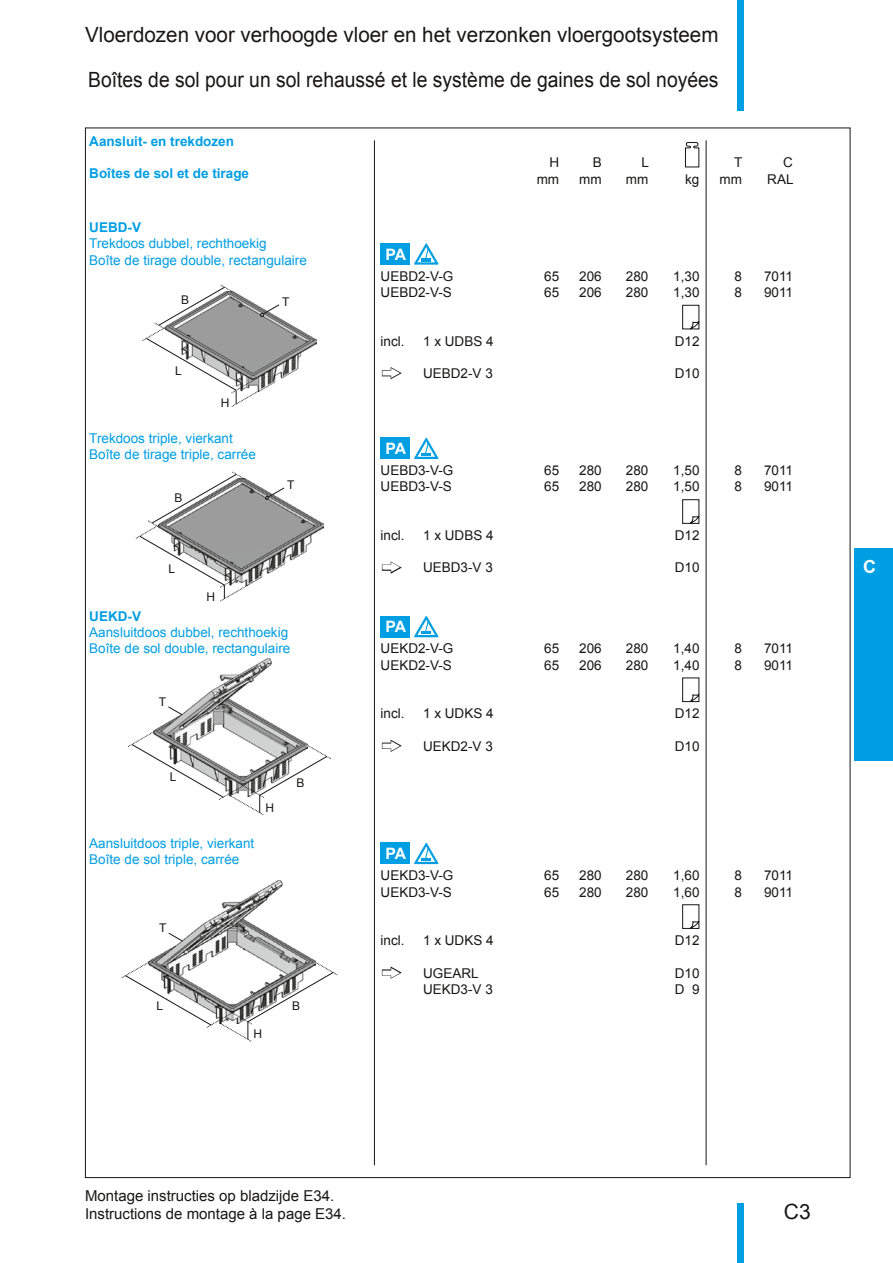
<style>
.page{position:relative;width:893px;height:1263px;background:#fff}
.page>*{position:absolute;margin:0;border:0;box-sizing:border-box;transform-origin:0 0}
.t1{font:21px/45px "Arial";color:#181716}
.t2{font:700 18px "Arial";color:#fff}
.t3{font:700 15.75px "Arial";letter-spacing:-.075em;color:#fff}
.t4{font:15px/18px "Arial";color:#181716}
.t5{font:13.5px "Arial";color:#181716}
.t6{font:13.5px/16.2px "Arial";color:#009ee3}
.t7{font:700 13.5px "Arial";color:#009ee3}
.t8{font:12px "Arial";color:#181716}
</style>
<div class="page">
<div style="left:738px;top:1203px;width:6px;height:60px;background:#009ee3"></div>
<div style="left:738px;top:0;width:6px;height:111px;background:#009ee3"></div>
<div style="left:855px;top:548px;width:38px;height:212px;background:#009ee3"></div>
<hr style="left:374px;top:140px;width:1px;height:1025px;background:#181716">
<hr style="left:706px;top:140px;width:1px;height:1025px;background:#181716">
<svg style="left:685px;top:142px;width:14px;height:25px"></svg>
<div style="left:381px;top:243px;width:29px;height:22px;background:#009ee3"></div>
<svg style="left:414px;top:243px;width:24px;height:22px"></svg>
<svg style="left:682px;top:305px;width:17px;height:24px"></svg>
<div style="left:381px;top:438px;width:29px;height:21px;background:#009ee3"></div>
<svg style="left:414px;top:438px;width:24px;height:21px"></svg>
<svg style="left:682px;top:499px;width:17px;height:25px"></svg>
<div style="left:381px;top:616px;width:29px;height:21px;background:#009ee3"></div>
<svg style="left:414px;top:616px;width:24px;height:21px"></svg>
<svg style="left:682px;top:677px;width:17px;height:25px"></svg>
<div style="left:381px;top:843px;width:29px;height:21px;background:#009ee3"></div>
<svg style="left:414px;top:843px;width:24px;height:21px"></svg>
<svg style="left:682px;top:904px;width:17px;height:25px"></svg>
<img style="left:280px;top:318px;width:37px;height:61px">
<svg style="left:142px;top:285px;width:138px;height:122px"></svg>
<img style="left:248px;top:480px;width:75px;height:106px">
<svg style="left:135px;top:471px;width:113px;height:131px"></svg>
<svg style="left:265px;top:487px;width:20px;height:13px"></svg>
<img style="left:154px;top:658px;width:129px;height:72px">
<svg style="left:128px;top:730px;width:203px;height:85px"></svg>
<svg style="left:168px;top:706px;width:15px;height:9px"></svg>
<img style="left:150px;top:881px;width:164px;height:79px">
<svg style="left:122px;top:960px;width:216px;height:82px"></svg>
<svg style="left:168px;top:932px;width:15px;height:10px"></svg>
<svg style="left:381px;top:367px;width:21px;height:13px"></svg>
<svg style="left:381px;top:561px;width:21px;height:13px"></svg>
<svg style="left:381px;top:739px;width:21px;height:13px"></svg>
<svg style="left:381px;top:966px;width:21px;height:13px"></svg>
<h1 class="t1" style="left:85px;top:12px;width:635px">Vloerdozen voor verhoogde vloer en het verzonken vloergootsysteem<br>Boîtes de sol pour un sol rehaussé et le système de gaines de sol noyées</h1>
<p class="t7" style="left:89px;top:134px;width:146px">Aansluit- en trekdozen</p>
<p class="t7" style="left:89px;top:166px;width:161px">Boîtes de sol et de tirage</p>
<p class="t7" style="left:89px;top:220px;width:53px">UEBD-V</p>
<p class="t6" style="left:89px;top:236px;width:219px">Trekdoos dubbel, rechthoekig<br>Boîte de tirage double, rectangulaire</p>
<p class="t8" style="left:181px;top:292px;width:10px">B</p>
<p class="t8" style="left:282px;top:294px;width:9px">T</p>
<p class="t8" style="left:175px;top:363px;width:8px">L</p>
<p class="t8" style="left:221px;top:394px;width:10px">H</p>
<p class="t6" style="left:89px;top:430px;width:168px">Trekdoos triple, vierkant<br>Boîte de tirage triple, carrée</p>
<p class="t8" style="left:175px;top:489px;width:10px">B</p>
<p class="t8" style="left:169px;top:561px;width:8px">L</p>
<p class="t8" style="left:207px;top:589px;width:10px">H</p>
<p class="t8" style="left:287px;top:477px;width:9px">T</p>
<p class="t7" style="left:89px;top:609px;width:53px">UEKD-V</p>
<p class="t6" style="left:89px;top:625px;width:203px">Aansluitdoos dubbel, rechthoekig<br>Boîte de sol double, rectangulaire</p>
<p class="t8" style="left:159px;top:693px;width:9px">T</p>
<p class="t8" style="left:170px;top:769px;width:8px">L</p>
<p class="t6" style="left:89px;top:835px;width:167px">Aansluitdoos triple, vierkant<br>Boîte de sol triple, carrée</p>
<p class="t8" style="left:266px;top:799px;width:10px">H</p>
<p class="t8" style="left:159px;top:920px;width:9px">T</p>
<p class="t8" style="left:297px;top:775px;width:10px">B</p>
<p class="t8" style="left:156px;top:998px;width:8px">L</p>
<p class="t8" style="left:253px;top:1026px;width:10px">H</p>
<p class="t8" style="left:292px;top:998px;width:10px">B</p>
<p class="t5" style="left:549px;top:154px;width:11px">H</p>
<p class="t5" style="left:593px;top:154px;width:11px">B</p>
<p class="t5" style="left:641px;top:154px;width:9px">L</p>
<p class="t5" style="left:734px;top:154px;width:10px">T</p>
<p class="t5" style="left:783px;top:154px;width:11px">C</p>
<p class="t5" style="left:537px;top:170px;width:24px">mm</p>
<p class="t5" style="left:579px;top:170px;width:24px">mm</p>
<p class="t5" style="left:626px;top:170px;width:24px">mm</p>
<p class="t5" style="left:685px;top:170px;width:16px">kg</p>
<p class="t5" style="left:719px;top:170px;width:24px">mm</p>
<p class="t5" style="left:767px;top:170px;width:28px">RAL</p>
<p class="t3" style="left:385px;top:245px;width:22px">PA</p>
<p class="t5" style="left:381px;top:267px;width:74px">UEBD2-V-G</p>
<p class="t5" style="left:544px;top:267px;width:17px">65</p>
<p class="t5" style="left:579px;top:267px;width:24px">206</p>
<p class="t5" style="left:626px;top:267px;width:24px">280</p>
<p class="t5" style="left:673px;top:267px;width:28px">1,30</p>
<p class="t5" style="left:734px;top:267px;width:9px">8</p>
<p class="t5" style="left:764px;top:267px;width:31px">7011</p>
<p class="t5" style="left:381px;top:283px;width:73px">UEBD2-V-S</p>
<p class="t5" style="left:544px;top:283px;width:17px">65</p>
<p class="t5" style="left:579px;top:283px;width:24px">206</p>
<p class="t5" style="left:626px;top:283px;width:24px">280</p>
<p class="t5" style="left:673px;top:283px;width:28px">1,30</p>
<p class="t5" style="left:734px;top:283px;width:9px">8</p>
<p class="t5" style="left:764px;top:283px;width:31px">9011</p>
<p class="t5" style="left:381px;top:332px;width:26px">incl.</p>
<p class="t5" style="left:423px;top:332px;width:72px">1 x UDBS 4</p>
<p class="t5" style="left:675px;top:332px;width:26px">D12</p>
<p class="t5" style="left:423px;top:364px;width:71px">UEBD2-V 3</p>
<p class="t5" style="left:675px;top:364px;width:26px">D10</p>
<p class="t3" style="left:385px;top:440px;width:22px">PA</p>
<p class="t5" style="left:381px;top:462px;width:74px">UEBD3-V-G</p>
<p class="t5" style="left:544px;top:462px;width:17px">65</p>
<p class="t5" style="left:579px;top:462px;width:24px">280</p>
<p class="t5" style="left:626px;top:462px;width:24px">280</p>
<p class="t5" style="left:673px;top:462px;width:28px">1,50</p>
<p class="t5" style="left:734px;top:462px;width:9px">8</p>
<p class="t5" style="left:764px;top:462px;width:31px">7011</p>
<p class="t5" style="left:381px;top:478px;width:73px">UEBD3-V-S</p>
<p class="t5" style="left:544px;top:478px;width:17px">65</p>
<p class="t5" style="left:579px;top:478px;width:24px">280</p>
<p class="t5" style="left:626px;top:478px;width:24px">280</p>
<p class="t5" style="left:673px;top:478px;width:28px">1,50</p>
<p class="t5" style="left:734px;top:478px;width:9px">8</p>
<p class="t5" style="left:764px;top:478px;width:31px">9011</p>
<p class="t5" style="left:381px;top:526px;width:26px">incl.</p>
<p class="t5" style="left:423px;top:526px;width:72px">1 x UDBS 4</p>
<p class="t5" style="left:675px;top:526px;width:26px">D12</p>
<p class="t5" style="left:423px;top:559px;width:71px">UEBD3-V 3</p>
<p class="t5" style="left:675px;top:559px;width:26px">D10</p>
<p class="t3" style="left:385px;top:618px;width:22px">PA</p>
<p class="t5" style="left:381px;top:640px;width:74px">UEKD2-V-G</p>
<p class="t5" style="left:544px;top:640px;width:17px">65</p>
<p class="t5" style="left:579px;top:640px;width:24px">206</p>
<p class="t5" style="left:626px;top:640px;width:24px">280</p>
<p class="t5" style="left:673px;top:640px;width:28px">1,40</p>
<p class="t5" style="left:734px;top:640px;width:9px">8</p>
<p class="t5" style="left:764px;top:640px;width:31px">7011</p>
<p class="t5" style="left:381px;top:656px;width:73px">UEKD2-V-S</p>
<p class="t5" style="left:544px;top:656px;width:17px">65</p>
<p class="t5" style="left:579px;top:656px;width:24px">206</p>
<p class="t5" style="left:626px;top:656px;width:24px">280</p>
<p class="t5" style="left:673px;top:656px;width:28px">1,40</p>
<p class="t5" style="left:734px;top:656px;width:9px">8</p>
<p class="t5" style="left:764px;top:656px;width:31px">9011</p>
<p class="t5" style="left:381px;top:705px;width:26px">incl.</p>
<p class="t5" style="left:423px;top:705px;width:72px">1 x UDKS 4</p>
<p class="t5" style="left:675px;top:705px;width:26px">D12</p>
<p class="t5" style="left:423px;top:737px;width:71px">UEKD2-V 3</p>
<p class="t5" style="left:675px;top:737px;width:26px">D10</p>
<p class="t3" style="left:385px;top:845px;width:22px">PA</p>
<p class="t5" style="left:381px;top:867px;width:74px">UEKD3-V-G</p>
<p class="t5" style="left:544px;top:867px;width:17px">65</p>
<p class="t5" style="left:579px;top:867px;width:24px">280</p>
<p class="t5" style="left:626px;top:867px;width:24px">280</p>
<p class="t5" style="left:673px;top:867px;width:28px">1,60</p>
<p class="t5" style="left:734px;top:867px;width:9px">8</p>
<p class="t5" style="left:764px;top:867px;width:31px">7011</p>
<p class="t5" style="left:381px;top:883px;width:73px">UEKD3-V-S</p>
<p class="t5" style="left:544px;top:883px;width:17px">65</p>
<p class="t5" style="left:579px;top:883px;width:24px">280</p>
<p class="t5" style="left:626px;top:883px;width:24px">280</p>
<p class="t5" style="left:673px;top:883px;width:28px">1,60</p>
<p class="t5" style="left:734px;top:883px;width:9px">8</p>
<p class="t5" style="left:764px;top:883px;width:31px">9011</p>
<p class="t5" style="left:381px;top:931px;width:26px">incl.</p>
<p class="t5" style="left:423px;top:931px;width:72px">1 x UDKS 4</p>
<p class="t5" style="left:675px;top:931px;width:26px">D12</p>
<p class="t5" style="left:423px;top:964px;width:57px">UGEARL</p>
<p class="t5" style="left:675px;top:964px;width:26px">D10</p>
<p class="t5" style="left:423px;top:980px;width:71px">UEKD3-V 3</p>
<p class="t5" style="left:675px;top:980px;width:26px">D 9</p>
<h2 class="t2" style="left:863px;top:556px;width:14px">C</h2>
<p class="t4" style="left:85px;top:1187px;width:262px">Montage instructies op bladzijde E34.<br>Instructions de montage à la page E34.</p>
<h1 class="t1" style="left:784px;top:1189px;width:28px">C3</h1>
</div>
